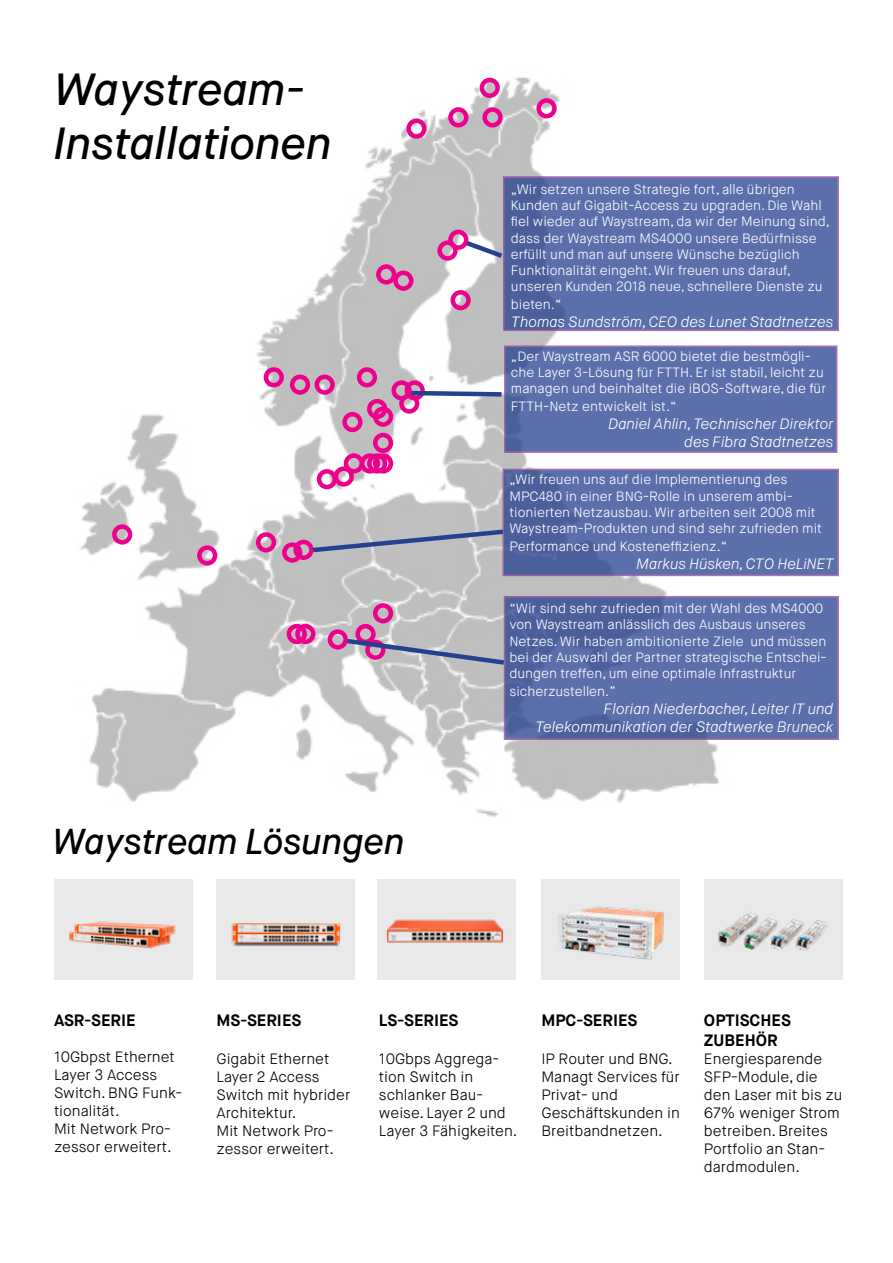
<style>
.page{position:relative;width:893px;height:1263px;background:#fff}
.page>*{position:absolute;margin:0;border:0;box-sizing:border-box;transform-origin:0 0}
.t1{font:italic 500 45px/54px "Maison Neue";color:#000}
.t2{font:italic 500 36px "Maison Neue";color:#000}
.t3{font:700 16.5px/19.8px "Maison Neue";color:#000}
.t4{font:300 15px/18px "Maison Neue";color:#000}
.t5{font:italic 300 15px/18px "Maison Neue";color:#fff;text-align:right}
.t6{font:300 13.5px/16.2px "Maison Neue";color:#fff}
</style>
<div class="page">
<img style="left:80px;top:77px;width:759px;height:740px">
<div style="left:503px;top:176px;width:336px;height:155px;background:linear-gradient(to right,#5367a3,#5e72ae);border:2px solid #92459a"></div>
<div style="left:504px;top:345px;width:333px;height:108px;background:#5b6fab;border:2px solid #92459a"></div>
<div style="left:502px;top:469px;width:337px;height:107px;background:linear-gradient(to right,#5064a0,#5f73b0);border:2px solid #92459a"></div>
<div style="left:504px;top:596px;width:335px;height:144px;background:linear-gradient(to right,#5165a0,#5e72ae);border:2px solid #92459a"></div>
<div style="left:480px;top:78px;width:20px;height:20px;border:4px solid #ec008c;border-radius:50%"></div>
<div style="left:536px;top:98px;width:21px;height:20px;border:4px solid #ec008c;border-radius:50%"></div>
<div style="left:482px;top:107px;width:21px;height:21px;border:4px solid #ec008c;border-radius:50%"></div>
<div style="left:448px;top:107px;width:20px;height:21px;border:4px solid #ec008c;border-radius:50%"></div>
<div style="left:406px;top:118px;width:21px;height:21px;border:4px solid #ec008c;border-radius:50%"></div>
<div style="left:448px;top:230px;width:20px;height:20px;border:4px solid #ec008c;border-radius:50%"></div>
<div style="left:437px;top:240px;width:21px;height:21px;border:4px solid #ec008c;border-radius:50%"></div>
<div style="left:376px;top:264px;width:20px;height:20px;border:4px solid #ec008c;border-radius:50%"></div>
<div style="left:393px;top:271px;width:20px;height:20px;border:4px solid #ec008c;border-radius:50%"></div>
<div style="left:451px;top:290px;width:20px;height:20px;border:4px solid #ec008c;border-radius:50%"></div>
<div style="left:405px;top:380px;width:20px;height:21px;border:4px solid #ec008c;border-radius:50%"></div>
<div style="left:391px;top:380px;width:21px;height:21px;border:4px solid #ec008c;border-radius:50%"></div>
<div style="left:399px;top:393px;width:20px;height:21px;border:4px solid #ec008c;border-radius:50%"></div>
<div style="left:315px;top:375px;width:20px;height:20px;border:4px solid #ec008c;border-radius:50%"></div>
<div style="left:357px;top:367px;width:20px;height:20px;border:4px solid #ec008c;border-radius:50%"></div>
<div style="left:290px;top:375px;width:20px;height:20px;border:4px solid #ec008c;border-radius:50%"></div>
<div style="left:264px;top:367px;width:20px;height:20px;border:4px solid #ec008c;border-radius:50%"></div>
<div style="left:367px;top:399px;width:20px;height:20px;border:4px solid #ec008c;border-radius:50%"></div>
<div style="left:373px;top:406px;width:20px;height:21px;border:4px solid #ec008c;border-radius:50%"></div>
<div style="left:373px;top:453px;width:20px;height:20px;border:4px solid #ec008c;border-radius:50%"></div>
<div style="left:367px;top:453px;width:20px;height:20px;border:4px solid #ec008c;border-radius:50%"></div>
<div style="left:360px;top:453px;width:20px;height:20px;border:4px solid #ec008c;border-radius:50%"></div>
<div style="left:344px;top:453px;width:20px;height:20px;border:4px solid #ec008c;border-radius:50%"></div>
<div style="left:334px;top:466px;width:20px;height:21px;border:4px solid #ec008c;border-radius:50%"></div>
<div style="left:317px;top:469px;width:20px;height:20px;border:4px solid #ec008c;border-radius:50%"></div>
<div style="left:373px;top:433px;width:20px;height:20px;border:4px solid #ec008c;border-radius:50%"></div>
<div style="left:342px;top:412px;width:21px;height:20px;border:4px solid #ec008c;border-radius:50%"></div>
<div style="left:112px;top:524px;width:20px;height:21px;border:4px solid #ec008c;border-radius:50%"></div>
<div style="left:197px;top:545px;width:20px;height:21px;border:4px solid #ec008c;border-radius:50%"></div>
<div style="left:282px;top:542px;width:20px;height:21px;border:4px solid #ec008c;border-radius:50%"></div>
<div style="left:293px;top:540px;width:21px;height:20px;border:4px solid #ec008c;border-radius:50%"></div>
<div style="left:256px;top:532px;width:20px;height:20px;border:4px solid #ec008c;border-radius:50%"></div>
<div style="left:373px;top:603px;width:20px;height:20px;border:4px solid #ec008c;border-radius:50%"></div>
<div style="left:355px;top:624px;width:21px;height:20px;border:4px solid #ec008c;border-radius:50%"></div>
<div style="left:287px;top:624px;width:20px;height:20px;border:4px solid #ec008c;border-radius:50%"></div>
<div style="left:328px;top:629px;width:20px;height:21px;border:4px solid #ec008c;border-radius:50%"></div>
<div style="left:295px;top:624px;width:20px;height:20px;border:4px solid #ec008c;border-radius:50%"></div>
<svg style="left:342px;top:636px;width:167px;height:32px;background:#b1a8bc"></svg>
<svg style="left:308px;top:527px;width:200px;height:28px;background:#a6a8b7"></svg>
<svg style="left:407px;top:388px;width:99px;height:11px"></svg>
<svg style="left:461px;top:237px;width:46px;height:24px"></svg>
<div style="left:216px;top:879px;width:138px;height:101px;background:#e9e9ea"></div>
<div style="left:377px;top:879px;width:138px;height:101px;background:#e9e9ea"></div>
<div style="left:541px;top:879px;width:138px;height:101px;background:#e9e9ea"></div>
<div style="left:705px;top:879px;width:138px;height:101px;background:#e9e9ea"></div>
<img style="left:54px;top:879px;width:139px;height:101px">
<img style="left:231px;top:879px;width:124px;height:92px">
<img style="left:386px;top:919px;width:118px;height:24px">
<img style="left:558px;top:906px;width:106px;height:54px">
<img style="left:718px;top:912px;width:110px;height:39px">
<h1 class="t1" style="left:54px;top:63px;width:279px">Waystream-<br>Installationen</h1>
<h2 class="t2" style="left:52px;top:819px;width:353px">Waystream Lösungen</h2>
<p class="t6" style="left:511px;top:181px;width:320px">„Wir setzen unsere Strategie fort, alle übrigen Kunden auf Gigabit-Access zu upgraden. Die Wahl fiel wieder auf Waystream, da wir der Meinung sind, dass der Waystream MS4000 unsere Bedürfnisse erfüllt und man auf unsere Wünsche bezüglich Funktionalität eingeht. Wir freuen uns darauf, unseren Kunden 2018 neue, schnellere Dienste zu</p>
<p class="t6" style="left:511px;top:296px;width:52px">bieten.“</p>
<p class="t5" style="left:512px;top:313px;width:323px">Thomas Sundström, CEO des Lunet Stadtnetzes</p>
<p class="t6" style="left:511px;top:348px;width:317px">„Der Waystream ASR 6000 bietet die bestmögli&shy;che Layer 3-Lösung für FTTH. Er ist stabil, leicht zu managen und beinhaltet die iBOS-Software, die für</p>
<p class="t6" style="left:511px;top:399px;width:167px">FTTH-Netz entwickelt ist.“</p>
<p class="t5" style="left:608px;top:415px;width:226px">Daniel Ahlin, Technischer Direktor des Fibra Stadtnetzes</p>
<p class="t6" style="left:509px;top:472px;width:314px">„Wir freuen uns auf die Implementierung des MPC480 in einer BNG-Rolle in unserem ambi&shy;tionierten Netzausbau. Wir arbeiten seit 2008 mit Waystream-Produkten und sind sehr zufrieden mit</p>
<p class="t6" style="left:509px;top:538px;width:219px">Performance und Kosteneffizienz.“</p>
<p class="t5" style="left:637px;top:555px;width:199px">Markus Hüsken, CTO HeLiNET</p>
<p class="t6" style="left:509px;top:601px;width:319px">“Wir sind sehr zufrieden mit der Wahl des MS4000 von Waystream anlässlich des Ausbaus unseres Netzes. Wir haben ambitionierte Ziele und müssen bei der Auswahl der Partner strategische Entschei&shy;dungen treffen, um eine optimale Infrastruktur</p>
<p class="t6" style="left:509px;top:683px;width:108px">sicherzustellen.”</p>
<p class="t5" style="left:536px;top:700px;width:299px">Florian Niederbacher, Leiter IT und<br>Telekommunikation der Stadtwerke Bruneck</p>
<p class="t3" style="left:54px;top:1011px;width:83px">ASR-SERIE</p>
<p class="t4" style="left:54px;top:1048px;width:130px">10Gbpst Ethernet<br>Layer 3 Access<br>Switch. BNG Funk&shy;tionalität.<br>Mit Network Pro&shy;zessor erweitert.</p>
<p class="t3" style="left:216px;top:1011px;width:86px">MS-SERIES</p>
<p class="t4" style="left:216px;top:1050px;width:135px">Gigabit Ethernet<br>Layer 2 Access<br>Switch mit hybrider<br>Architektur.<br>Mit Network Pro&shy;zessor erweitert.</p>
<p class="t3" style="left:379px;top:1011px;width:81px">LS-SERIES</p>
<p class="t4" style="left:379px;top:1050px;width:140px">10Gbps Aggrega&shy;tion Switch in schlanker Bau&shy;weise. Layer 2 und<br>Layer 3 Fähigkeiten.</p>
<p class="t3" style="left:541px;top:1011px;width:97px">MPC-SERIES</p>
<p class="t4" style="left:541px;top:1050px;width:140px">IP Router und BNG.<br>Managt Services für<br>Privat- und<br>Geschäftskunden in<br>Breitbandnetzen.</p>
<p class="t3" style="left:704px;top:1011px;width:88px">OPTISCHES<br>ZUBEHÖR</p>
<p class="t4" style="left:704px;top:1050px;width:140px">Energiesparende<br>SFP-Module, die den Laser mit bis zu<br>67% weniger Strom betreiben. Breites<br>Portfolio an Stan&shy;dardmodulen.</p>
</div>
